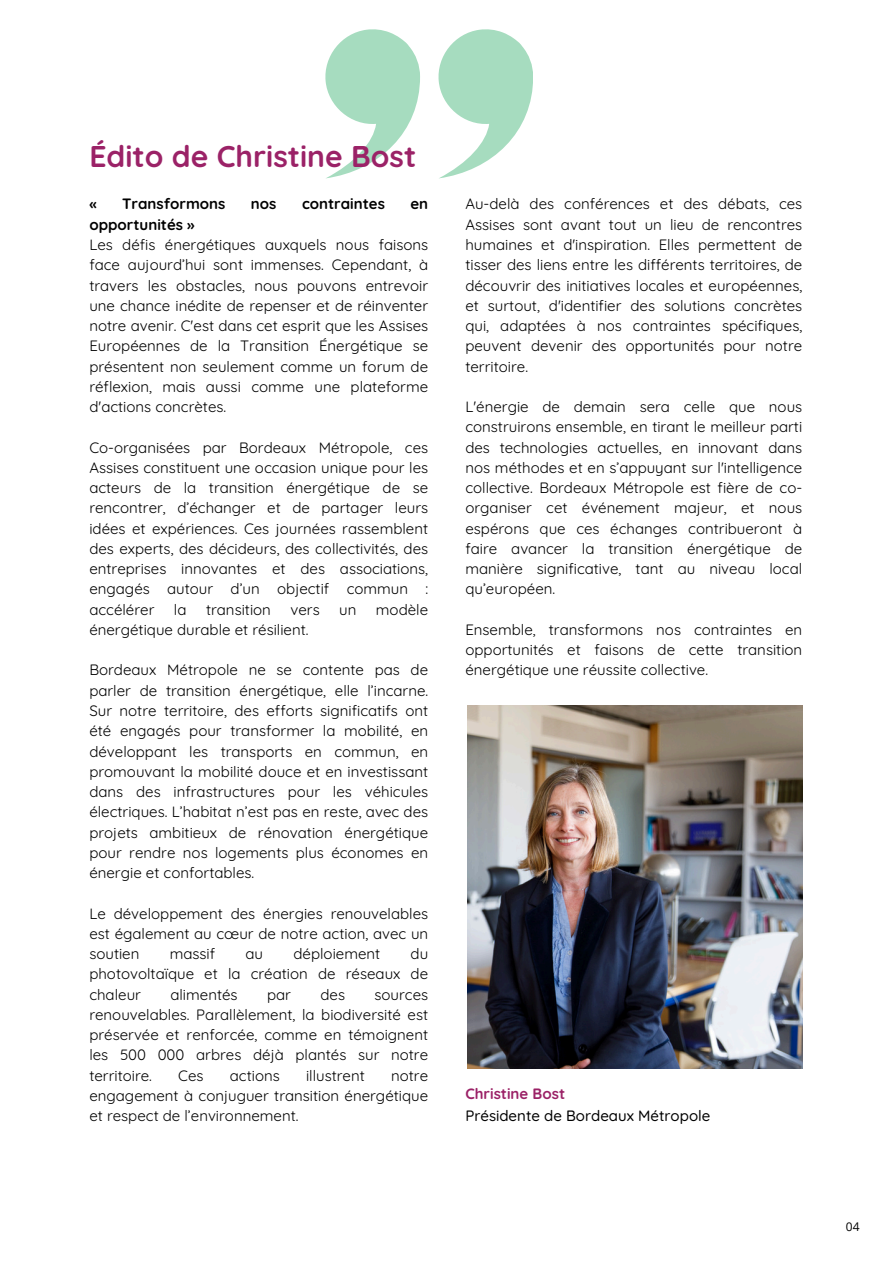
<style>
.page{position:relative;width:894px;height:1264px;background:#fff}
.page>*{position:absolute;margin:0;border:0;box-sizing:border-box;transform-origin:0 0}
.t1{font:700 30px "Quicksand";color:#9b2267}
.t2{font:15px/20.2px "Quicksand";color:#000;text-align:justify}
.t3{font:700 15px "Quicksand";color:#000}
.t4{font:500 15px "Quicksand";color:#000}
.t5{font:700 15px "Quicksand";color:#9b2267}
.t6{font:12px "Open Sans";color:#000}
</style>
<div class="page">
<img style="left:467px;top:706px;width:335px;height:361px">
<svg style="left:325px;top:29px;width:95px;height:149px"></svg>
<svg style="left:438px;top:29px;width:94px;height:149px"></svg>
<h2 class="t1" style="left:89px;top:137px;width:328px">Édito de Christine Bost</h2>
<p class="t3" style="left:89px;top:194px;width:9px">«</p>
<p class="t3" style="left:122px;top:194px;width:105px">Transformons</p>
<p class="t3" style="left:251px;top:194px;width:27px">nos</p>
<p class="t3" style="left:302px;top:194px;width:84px">contraintes</p>
<p class="t3" style="left:410px;top:194px;width:19px">en</p>
<p class="t3" style="left:89px;top:215px;width:107px">opportunités »</p>
<p class="t2" style="left:89px;top:234px;width:340px">Les défis énergétiques auxquels nous faisons face aujourd’hui sont immenses. Cependant, à travers les obstacles, nous pouvons entrevoir une chance inédite de repenser et de réinventer notre avenir. C'est dans cet esprit que les Assises Européennes de la Transition Énergétique se présentent non seulement comme un forum de réflexion, mais aussi comme une plateforme d'actions concrètes.</p>
<p class="t2" style="left:89px;top:437px;width:340px">Co-organisées par Bordeaux Métropole, ces Assises constituent une occasion unique pour les acteurs de la transition énergétique de se rencontrer, d’échanger et de partager leurs idées et expériences. Ces journées rassemblent des experts, des décideurs, des collectivités, des entreprises innovantes et des associations, engagés autour d’un objectif commun : accélérer</p>
<p class="t2" style="left:174px;top:599px;width:14px">la</p>
<p class="t2" style="left:206px;top:599px;width:66px">transition</p>
<p class="t2" style="left:290px;top:599px;width:31px">vers</p>
<p class="t2" style="left:339px;top:599px;width:19px">un</p>
<p class="t2" style="left:376px;top:599px;width:54px">modèle</p>
<p class="t2" style="left:89px;top:619px;width:220px">énergétique durable et résilient.</p>
<p class="t2" style="left:89px;top:659px;width:340px">Bordeaux Métropole ne se contente pas de parler de transition énergétique, elle l’incarne.<br>Sur notre territoire, des efforts significatifs ont été engagés pour transformer la mobilité, en développant les transports en commun, en promouvant la mobilité douce et en investissant dans des infrastructures pour les véhicules électriques. L’habitat n’est pas en reste, avec des projets ambitieux de rénovation énergétique pour rendre nos logements plus économes en énergie et confortables.</p>
<p class="t2" style="left:89px;top:902px;width:340px">Le développement des énergies renouvelables est également au cœur de notre action, avec un soutien</p>
<p class="t2" style="left:89px;top:943px;width:340px;text-indent:321px">du photovoltaïque et la création de réseaux de chaleur</p>
<p class="t2" style="left:170px;top:943px;width:47px">massif</p>
<p class="t2" style="left:245px;top:943px;width:19px">au</p>
<p class="t2" style="left:293px;top:943px;width:88px">déploiement</p>
<p class="t2" style="left:170px;top:983px;width:69px">alimentés</p>
<p class="t2" style="left:267px;top:983px;width:25px">par</p>
<p class="t2" style="left:320px;top:983px;width:26px">des</p>
<p class="t2" style="left:89px;top:983px;width:340px;text-indent:285px">sources renouvelables. Parallèlement, la biodiversité est préservée et renforcée, comme en témoignent les 500 000 arbres déjà plantés sur notre territoire.</p>
<p class="t2" style="left:178px;top:1064px;width:27px">Ces</p>
<p class="t2" style="left:230px;top:1064px;width:51px">actions</p>
<p class="t2" style="left:306px;top:1064px;width:60px">illustrent</p>
<p class="t2" style="left:89px;top:1064px;width:340px;text-indent:302px">notre engagement à conjuguer transition énergétique et respect de l’environnement.</p>
<p class="t2" style="left:465px;top:194px;width:338px">Au-delà des conférences et des débats, ces Assises sont avant tout un lieu de rencontres humaines et d'inspiration. Elles permettent de tisser des liens entre les différents territoires, de découvrir des initiatives locales et européennes, et surtout, d'identifier des solutions concrètes qui, adaptées à nos contraintes spécifiques, peuvent devenir des opportunités pour notre territoire.</p>
<p class="t2" style="left:465px;top:396px;width:338px">L'énergie de demain sera celle que nous construirons ensemble, en tirant le meilleur parti des technologies actuelles, en innovant dans nos méthodes et en s’appuyant sur l'intelligence collective. Bordeaux Métropole est fière de co&shy;organiser cet événement majeur, et nous espérons que ces échanges contribueront à faire avancer la transition énergétique de manière significative, tant au niveau local qu’européen.</p>
<p class="t2" style="left:465px;top:619px;width:338px">Ensemble, transformons nos contraintes en opportunités et faisons de cette transition énergétique une réussite collective.</p>
<p class="t5" style="left:465px;top:1084px;width:101px">Christine Bost</p>
<p class="t4" style="left:465px;top:1106px;width:246px">Présidente de Bordeaux Métropole</p>
<h2 class="t6" style="left:845px;top:1218px;width:15px">04</h2>
</div>
